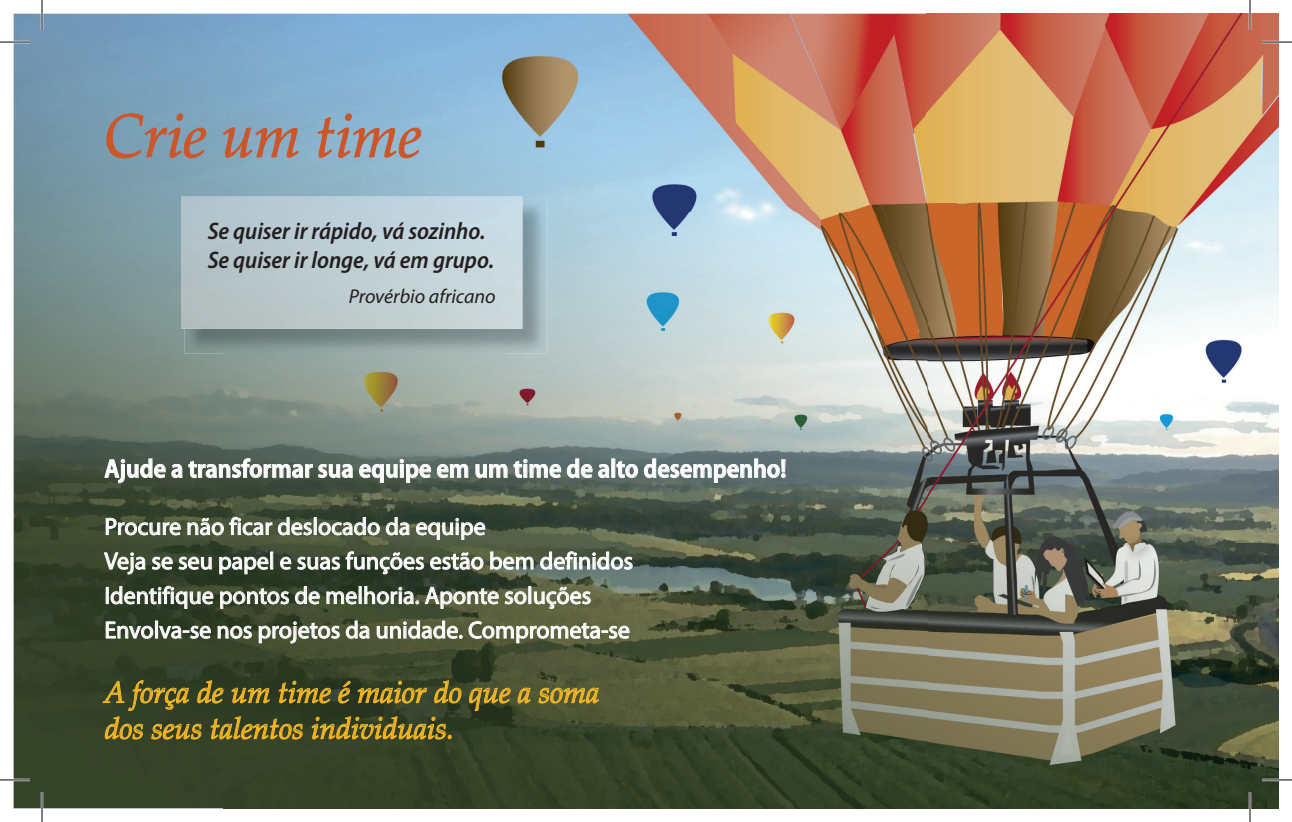
<style>
.page{position:relative;width:1292px;height:822px;background:#fff}
.page>*{position:absolute;margin:0;border:0;box-sizing:border-box;transform-origin:0 0}
.t1{font:italic 60px "Zapf Calligraphic 801 BT";color:#cc5629}
.t2{font:italic 30px/36px "Zapf Calligraphic 801 BT";color:#fbb017}
.t3{font:600 semi-condensed 26px "Myriad Pro";color:#fff}
.t4{font:24px/34.4px "Myriad Pro";color:#fff}
.t5{font:italic 600 semi-condensed 24px/28.8px "Myriad Pro";color:#231f20}
.t6{font:italic 20px "Myriad Pro";color:#231f20}
</style>
<div class="page">
<img style="left:14px;top:14px;width:912px;height:198px">
<img style="left:926px;top:14px;width:352px;height:793px">
<img style="left:14px;top:212px;width:210px;height:595px">
<img style="left:506px;top:212px;width:421px;height:595px">
<img style="left:224px;top:353px;width:282px;height:454px">
<svg style="left:106px;top:113px;width:100px;height:45px"></svg>
<svg style="left:223px;top:127px;width:75px;height:31px"></svg>
<svg style="left:318px;top:113px;width:103px;height:45px"></svg>
<svg style="left:104px;top:458px;width:78px;height:25px"></svg>
<svg style="left:188px;top:458px;width:165px;height:20px"></svg>
<svg style="left:359px;top:459px;width:72px;height:23px"></svg>
<svg style="left:437px;top:463px;width:31px;height:15px"></svg>
<svg style="left:475px;top:463px;width:32px;height:15px"></svg>
<svg style="left:513px;top:459px;width:48px;height:19px"></svg>
<svg style="left:567px;top:458px;width:25px;height:19px"></svg>
<svg style="left:598px;top:463px;width:11px;height:14px"></svg>
<div style="left:611px;top:458px;width:4px;height:19px;border:1px solid #fff"></div>
<svg style="left:616px;top:460px;width:22px;height:17px"></svg>
<svg style="left:644px;top:458px;width:141px;height:24px"></svg>
<svg style="left:106px;top:517px;width:74px;height:17px"></svg>
<svg style="left:188px;top:518px;width:36px;height:16px"></svg>
<svg style="left:230px;top:516px;width:42px;height:18px"></svg>
<svg style="left:278px;top:517px;width:101px;height:17px"></svg>
<svg style="left:386px;top:517px;width:23px;height:17px"></svg>
<svg style="left:416px;top:518px;width:69px;height:21px"></svg>
<svg style="left:104px;top:552px;width:41px;height:22px"></svg>
<svg style="left:152px;top:556px;width:20px;height:13px"></svg>
<svg style="left:179px;top:556px;width:32px;height:13px"></svg>
<svg style="left:219px;top:556px;width:49px;height:17px"></svg>
<div style="left:270px;top:551px;width:3px;height:17px;border:1px solid #fff"></div>
<svg style="left:280px;top:556px;width:11px;height:13px"></svg>
<svg style="left:297px;top:556px;width:43px;height:13px"></svg>
<svg style="left:346px;top:551px;width:78px;height:22px"></svg>
<svg style="left:430px;top:552px;width:53px;height:17px"></svg>
<svg style="left:490px;top:551px;width:43px;height:18px"></svg>
<svg style="left:540px;top:551px;width:92px;height:18px"></svg>
<svg style="left:106px;top:585px;width:107px;height:23px"></svg>
<svg style="left:220px;top:588px;width:69px;height:20px"></svg>
<svg style="left:295px;top:586px;width:24px;height:17px"></svg>
<svg style="left:327px;top:586px;width:92px;height:17px"></svg>
<svg style="left:425px;top:586px;width:73px;height:22px"></svg>
<svg style="left:505px;top:591px;width:21px;height:12px"></svg>
<div style="left:528px;top:586px;width:3px;height:17px;border:1px solid #fff"></div>
<svg style="left:534px;top:586px;width:56px;height:22px"></svg>
<svg style="left:106px;top:621px;width:47px;height:17px"></svg>
<div style="left:155px;top:620px;width:3px;height:17px;border:1px solid #fff"></div>
<svg style="left:159px;top:625px;width:52px;height:13px"></svg>
<svg style="left:218px;top:625px;width:34px;height:13px"></svg>
<svg style="left:259px;top:621px;width:80px;height:22px"></svg>
<svg style="left:346px;top:620px;width:23px;height:18px"></svg>
<svg style="left:377px;top:620px;width:85px;height:18px"></svg>
<svg style="left:469px;top:621px;width:160px;height:21px"></svg>
<img style="left:184px;top:200px;width:363px;height:153px">
<img style="left:181px;top:196px;width:341px;height:132px">
<svg style="left:469px;top:687px;width:41px;height:23px"></svg>
<svg style="left:518px;top:687px;width:12px;height:16px"></svg>
<svg style="left:538px;top:687px;width:61px;height:16px"></svg>
<svg style="left:103px;top:679px;width:358px;height:60px"></svg>
<hr style="left:0;top:41px;width:30px;height:2px;background:#fff">
<hr style="left:1262px;top:41px;width:30px;height:2px;background:#fff">
<hr style="left:0;top:778px;width:30px;height:2px;background:#fff">
<hr style="left:1262px;top:778px;width:30px;height:2px;background:#fff">
<hr style="left:41px;top:0;width:2px;height:30px;background:#fff">
<hr style="left:41px;top:791px;width:2px;height:30px;background:#fff">
<hr style="left:1248px;top:0;width:3px;height:30px;background:#fff">
<hr style="left:1248px;top:791px;width:3px;height:30px;background:#fff">
<hr style="left:0;top:42px;width:30px;height:1px;background:#000">
<hr style="left:1262px;top:42px;width:30px;height:1px;background:#000">
<hr style="left:0;top:779px;width:30px;height:1px;background:#000">
<hr style="left:1262px;top:779px;width:30px;height:1px;background:#000">
<hr style="left:42px;top:0;width:1px;height:30px;background:#000">
<hr style="left:42px;top:791px;width:1px;height:30px;background:#000">
<hr style="left:1249px;top:0;width:1px;height:30px;background:#000">
<hr style="left:1249px;top:791px;width:1px;height:30px;background:#000">
<h1 class="t1" style="left:104px;top:99px;width:318px">Crie um time</h1>
<p class="t5" style="left:208px;top:217px;width:288px">Se quiser ir rápido, vá sozinho.<br>Se quiser ir longe, vá em grupo.</p>
<p class="t6" style="left:349px;top:284px;width:148px">Provérbio africano</p>
<p class="t3" style="left:104px;top:454px;width:683px">Ajude a transformar sua equipe em um time de alto desempenho!</p>
<p class="t4" style="left:104px;top:508px;width:530px">Procure não ficar deslocado da equipe<br>Veja se seu papel e suas funções estão bem definidos Identifique pontos de melhoria. Aponte soluções Envolva-se nos projetos da unidade. Comprometa-se</p>
<p class="t2" style="left:104px;top:673px;width:496px">A força de um time é maior do que a soma dos seus talentos individuais.</p>
</div>
